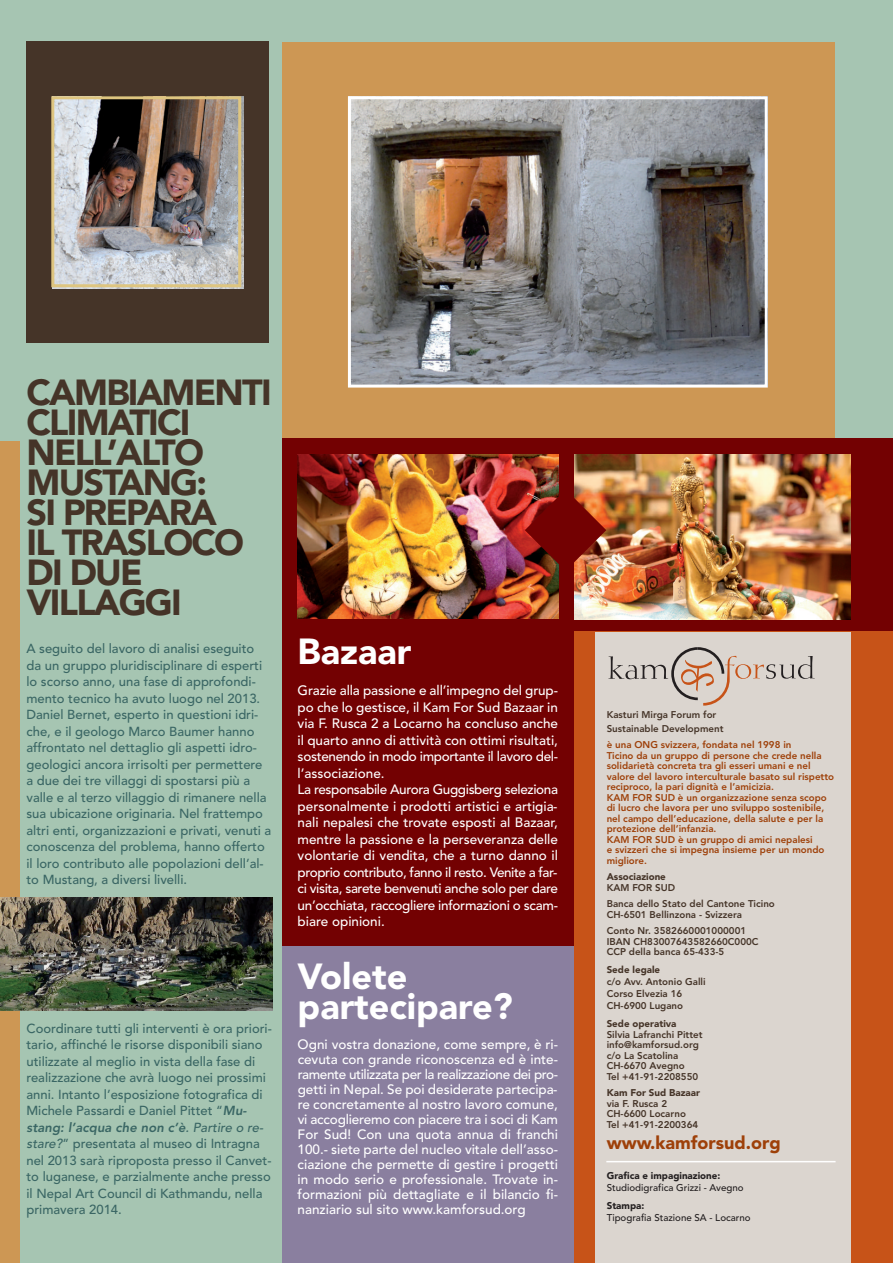
<style>
.page{position:relative;width:893px;height:1263px;background:#fff}
.page>*{position:absolute;margin:0;border:0;box-sizing:border-box;transform-origin:0 0}
.t1{font:900 36px/30px "Avenir LT";letter-spacing:-.05em;color:#453428}
.t2{font:900 36px/30px "Avenir LT";color:#fff}
.t3{font:900 18px "Avenir LT";color:#9e4009}
.t4{font:500 13.5px/16.5px "Avenir LT";color:#fff}
.t5{font:500 13.05px/16.5px "Avenir LT";color:#3a6664}
.t6{font:800 9.75px/10.5px "Avenir LT";color:#9e4009}
.t7{font:800 9.75px/10.5px "Avenir LT";color:#453428}
.t8{font:500 9.75px "Avenir LT";color:#231f20}
.t9{font:900 9.75px "Avenir LT";color:#453428}
.t10{font:900 9.75px "Avenir LT";color:#231f20}
.s1{font-weight:800;font-style:italic}
.s2{font-style:italic}
</style>
<div class="page">
<div style="left:0;top:0;width:893px;height:458px;background:#a6c5b2"></div>
<div style="left:282px;top:42px;width:552px;height:397px;background:#cd9754"></div>
<img style="left:352px;top:100px;width:412px;height:284px">
<div style="left:282px;top:438px;width:611px;height:512px;background:#730102"></div>
<div style="left:282px;top:946px;width:297px;height:317px;background:#8a7f9f"></div>
<div style="left:574px;top:632px;width:319px;height:631px;background:#c75318"></div>
<div style="left:9px;top:140px;width:273px;height:1123px;background:#a6c5b2"></div>
<div style="left:0;top:441px;width:20px;height:822px;background:#cd9754"></div>
<img style="left:574px;top:455px;width:276px;height:164px">
<div style="left:595px;top:632px;width:255px;height:631px;background:#dbd5cf"></div>
<svg style="left:608px;top:647px;width:207px;height:59px"></svg>
<img style="left:0;top:898px;width:272px;height:112px">
<img style="left:298px;top:455px;width:260px;height:164px">
<div style="left:26px;top:42px;width:243px;height:301px;background:#453428"></div>
<img style="left:52px;top:97px;width:191px;height:191px">
<img style="left:525px;top:489px;width:81px;height:82px">
<div style="left:348px;top:96px;width:420px;height:292px;border:3px solid #fff"></div>
<div style="left:51px;top:96px;width:190px;height:191px;border:3px solid #dec580"></div>
<hr style="left:606px;top:1161px;width:230px;height:1px;background:#fff">
<h1 class="t1" style="left:26px;top:380px;width:247px">CAMBIAMENTI<br>CLIMATICI<br>NELL’ALTO<br>MUSTANG:<br>SI PREPARA<br>IL TRASLOCO<br>DI DUE<br>VILLAGGI</h1>
<p class="t5" style="left:26px;top:641px;width:246px">A seguito del lavoro di analisi eseguito da un gruppo pluridisciplinare di esperti lo scorso anno, una fase di approfondi&shy;mento tecnico ha avuto luogo nel 2013.<br>Daniel Bernet, esperto in questioni idri&shy;che, e il geologo Marco Baumer hanno affrontato nel dettaglio gli aspetti idro&shy;geologici ancora irrisolti per permettere a due dei tre villaggi di spostarsi più a valle e al terzo villaggio di rimanere nella sua ubicazione originaria. Nel frattempo altri enti, organizzazioni e privati, venuti a conoscenza del problema, hanno offerto il loro contributo alle popolazioni dell’al&shy;to Mustang, a diversi livelli.</p>
<p class="t5" style="left:26px;top:1021px;width:247px">Coordinare tutti gli interventi è ora priori&shy;tario, affinché le risorse disponibili siano utilizzate al meglio in vista della fase di realizzazione che avrà luogo nei prossimi anni. Intanto l’esposizione fotografica di Michele Passardi e Daniel Pittet “<span class="s1">Mu&shy;stang: l’acqua che non c’è</span><span class="s2">. Partire o re&shy;stare?</span>” presentata al museo di Intragna nel 2013 sarà riproposta presso il Canvet&shy;to luganese, e parzialmente anche presso il Nepal Art Council di Kathmandu, nella primavera 2014.</p>
<h1 class="t2" style="left:298px;top:639px;width:115px">Bazaar</h1>
<p class="t4" style="left:298px;top:683px;width:262px">Grazie alla passione e all’impegno del grup&shy;po che lo gestisce, il Kam For Sud Bazaar in via F. Rusca 2 a Locarno ha concluso anche il quarto anno di attività con ottimi risultati, sostenendo in modo importante il lavoro del&shy;l’associazione.<br>La responsabile Aurora Guggisberg seleziona personalmente i prodotti artistici e artigia&shy;nali nepalesi che trovate esposti al Bazaar, mentre la passione e la perseveranza delle volontarie di vendita, che a turno danno il proprio contributo, fanno il resto. Venite a far&shy;ci visita, sarete benvenuti anche solo per dare un’occhiata, raccogliere informazioni o scam&shy;biare opinioni.</p>
<h1 class="t2" style="left:298px;top:965px;width:217px">Volete partecipare?</h1>
<p class="t4" style="left:298px;top:1038px;width:262px;line-height:15px;text-align:justify">Ogni vostra donazione, come sempre, è ri&shy;cevuta con grande riconoscenza ed è inte&shy;ramente utilizzata per la realizzazione dei pro&shy;getti in Nepal. Se poi desiderate partecipa&shy;re concretamente al nostro lavoro comune, vi accoglieremo con piacere tra i soci di Kam For Sud! Con una quota annua di franchi 100.- siete parte del nucleo vitale dell’asso&shy;ciazione che permette di gestire i progetti in modo serio e professionale. Trovate in&shy;formazioni più dettagliate e il bilancio fi&shy;nanziario sul sito www.kamforsud.org</p>
<p class="t7" style="left:607px;top:709px;width:118px;line-height:13.5px">Kasturi Mirga Forum for<br>Sustainable Development</p>
<p class="t6" style="left:607px;top:740px;width:229px">è una ONG svizzera, fondata nel 1998 in<br>Ticino da un gruppo di persone che crede nella solidarietà concreta tra gli esseri umani e nel valore del lavoro interculturale basato sul rispetto reciproco, la pari dignità e l’amicizia.<br>KAM FOR SUD è un organizzazione senza scopo di lucro che lavora per uno sviluppo sostenibile, nel campo dell’educazione, della salute e per la protezione dell’infanzia.<br>KAM FOR SUD è un gruppo di amici nepalesi<br>e svizzeri che si impegna insieme per un mondo migliore.</p>
<p class="t9" style="left:607px;top:873px;width:61px">Associazione</p>
<p class="t7" style="left:607px;top:880px;width:170px;line-height:16.5px">KAM FOR SUD<br>Banca dello Stato del Cantone Ticino</p>
<p class="t7" style="left:607px;top:907px;width:141px;line-height:16.5px">CH-6501 Bellinzona - Svizzera<br>Conto Nr. 3582660001000001</p>
<p class="t7" style="left:607px;top:937px;width:153px">IBAN CH83007643582660C000C<br>CCP della banca 65-433-5</p>
<p class="t9" style="left:607px;top:966px;width:55px">Sede legale</p>
<p class="t7" style="left:607px;top:977px;width:100px;line-height:12px">c/o Avv. Antonio Galli<br>Corso Elvezia 16<br>CH-6900 Lugano</p>
<p class="t9" style="left:607px;top:1020px;width:71px">Sede operativa</p>
<p class="t7" style="left:607px;top:1030px;width:97px">Silvia Lafranchi Pittet info@kamforsud.org c/o La Scatolina<br>CH-6670 Avegno<br>Tel +41-91-2208550</p>
<p class="t9" style="left:607px;top:1089px;width:95px">Kam For Sud Bazaar</p>
<p class="t7" style="left:607px;top:1099px;width:93px">via F. Rusca 2<br>CH-6600 Locarno<br>Tel +41-91-2200364</p>
<h2 class="t3" style="left:607px;top:1135px;width:176px">www.kamforsud.org</h2>
<p class="t10" style="left:607px;top:1171px;width:115px">Grafica e impaginazione:</p>
<p class="t8" style="left:607px;top:1184px;width:138px">Studiodigrafica Grizzi - Avegno</p>
<p class="t10" style="left:607px;top:1201px;width:39px">Stampa:</p>
<p class="t8" style="left:607px;top:1213px;width:145px">Tipografia Stazione SA - Locarno</p>
</div>
